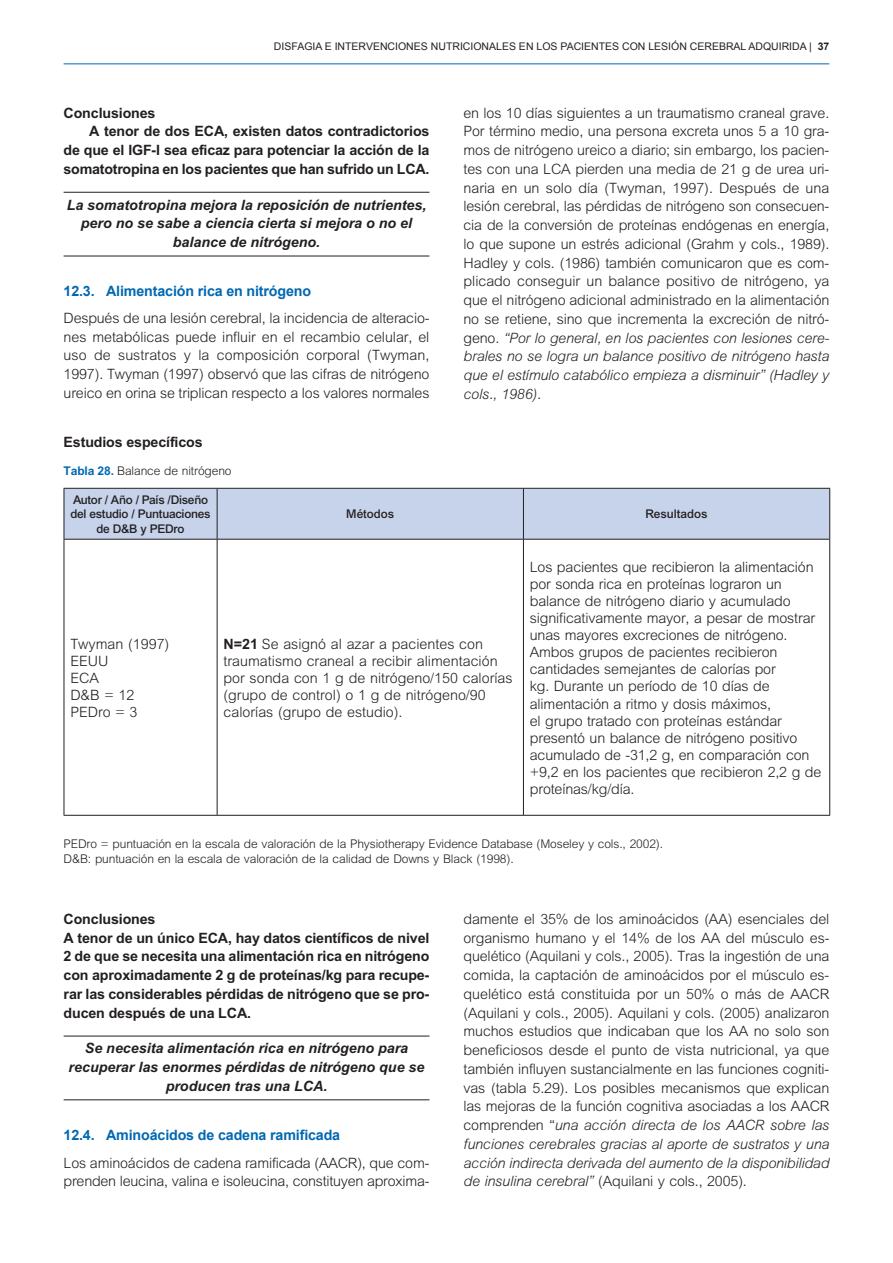
<style>
.page{position:relative;width:893px;height:1263px;background:#fff}
.page>*{position:absolute;margin:0;border:0;box-sizing:border-box;transform-origin:0 0}
.t1{font:300 14.25px/18.8px "M Arial";letter-spacing:-.01em;color:#231f20}
.t2{font:700 14.25px/18.8px "M Arial";letter-spacing:-.01em;color:#231f20}
.t3{font:italic 700 14.25px/18.8px "M Arial";color:#231f20;text-align:center}
.t4{font:700 14.25px "Arial";letter-spacing:-.01em;color:#0168b3}
.t5{font:300 12px/15px "M Arial";letter-spacing:-.01em;color:#231f20}
.t6{font:500 12px/14.4px "Arial";letter-spacing:-.02em;color:#231f20;text-align:center}
.t7{font:500 12px "Arial";color:#231f20}
.t8{font:10.5px "Arial";color:#231f20}
.s1{font-weight:700}
.s2{font-style:italic}
.s3{font-weight:700;color:#0168b3}
</style>
<div class="page">
<hr style="left:64px;top:63px;width:765px;height:1px;background:#0168b3">
<hr style="left:64px;top:192px;width:365px;height:1px;background:#231f20">
<hr style="left:64px;top:256px;width:365px;height:1px;background:#231f20">
<div style="left:65px;top:489px;width:764px;height:50px;background:#c6d3eb"></div>
<hr style="left:217px;top:489px;width:1px;height:50px;background:#231f20">
<hr style="left:523px;top:489px;width:1px;height:50px;background:#231f20">
<hr style="left:217px;top:540px;width:1px;height:275px;background:#231f20">
<hr style="left:523px;top:540px;width:1px;height:275px;background:#231f20">
<hr style="left:64px;top:540px;width:1px;height:275px;background:#231f20">
<hr style="left:829px;top:540px;width:1px;height:275px;background:#231f20">
<hr style="left:64px;top:815px;width:766px;height:1px;background:#231f20">
<hr style="left:64px;top:488px;width:153px;height:1px;background:#231f20">
<hr style="left:64px;top:489px;width:1px;height:50px;background:#231f20">
<hr style="left:217px;top:488px;width:613px;height:1px;background:#231f20">
<hr style="left:829px;top:489px;width:1px;height:50px;background:#231f20">
<hr style="left:64px;top:539px;width:766px;height:1px;background:#231f20">
<hr style="left:64px;top:1036px;width:365px;height:1px;background:#231f20">
<hr style="left:64px;top:1099px;width:365px;height:1px;background:#231f20">
<p class="t8" style="left:274px;top:41px;width:557px">DISFAGIA E INTERVENCIONES NUTRICIONALES EN LOS PACIENTES CON LESIÓN CEREBRAL ADQUIRIDA | <span class="s1">37</span></p>
<p class="t2" style="left:64px;top:104px;width:93px">Conclusiones</p>
<p class="t2" style="left:89px;top:123px;width:342px">A tenor de dos ECA, existen datos contradictorios</p>
<p class="t2" style="left:64px;top:142px;width:367px">de que el IGF-I sea eficaz para potenciar la acción de la</p>
<p class="t2" style="left:64px;top:161px;width:367px">somatotropina en los pacientes que han sufrido un LCA.</p>
<p class="t3" style="left:67px;top:196px;width:361px">La somatotropina mejora la reposición de nutrientes, pero no se sabe a ciencia cierta si mejora o no el balance de nitrógeno.</p>
<p class="t4" style="left:64px;top:283px;width:249px">12.3. Alimentación rica en nitrógeno</p>
<p class="t1" style="left:64px;top:310px;width:367px;text-align:justify">Después de una lesión cerebral, la incidencia de alteracio&shy;nes metabólicas puede influir en el recambio celular, el uso de sustratos y la composición corporal (Twyman, 1997). Twyman (1997) observó que las cifras de nitrógeno ureico en orina se triplican respecto a los valores normales</p>
<p class="t1" style="left:463px;top:104px;width:367px;text-align:justify">en los 10 días siguientes a un traumatismo craneal grave.<br>Por término medio, una persona excreta unos 5 a 10 gra&shy;mos de nitrógeno ureico a diario; sin embargo, los pacien&shy;tes con una LCA pierden una media de 21 g de urea uri&shy;naria en un solo día (Twyman, 1997). Después de una lesión cerebral, las pérdidas de nitrógeno son consecuen&shy;cia de la conversión de proteínas endógenas en energía, lo que supone un estrés adicional (Grahm y cols., 1989).<br>Hadley y cols. (1986) también comunicaron que es com&shy;plicado conseguir un balance positivo de nitrógeno, ya que el nitrógeno adicional administrado en la alimentación no se retiene, sino que incrementa la excreción de nitró&shy;geno. <span class="s2">“Por lo general, en los pacientes con lesiones cere&shy;brales no se logra un balance positivo de nitrógeno hasta que el estímulo catabólico empieza a disminuir” (Hadley y cols., 1986).</span></p>
<p class="t2" style="left:64px;top:434px;width:141px">Estudios específicos</p>
<p class="t5" style="left:64px;top:464px;width:169px"><span class="s3">Tabla 28.</span> Balance de nitrógeno</p>
<p class="t6" style="left:70px;top:494px;width:142px">Autor / Año / País /Diseño del estudio / Puntuaciones de D&amp;B y PEDro</p>
<p class="t7" style="left:346px;top:510px;width:49px">Métodos</p>
<p class="t7" style="left:645px;top:510px;width:63px">Resultados</p>
<p class="t1" style="left:70px;top:636px;width:100px;line-height:17.1px">Twyman (1997)<br>EEUU<br>ECA<br>D&amp;B = 12<br>PEDro = 3</p>
<p class="t1" style="left:223px;top:636px;width:291px;line-height:17.1px"><span class="s1">N=21</span> Se asignó al azar a pacientes con traumatismo craneal a recibir alimentación por sonda con 1 g de nitrógeno/150 calorías (grupo de control) o 1 g de nitrógeno/90 calorías (grupo de estudio).</p>
<p class="t1" style="left:530px;top:559px;width:293px;line-height:17.1px">Los pacientes que recibieron la alimentación por sonda rica en proteínas lograron un balance de nitrógeno diario y acumulado significativamente mayor, a pesar de mostrar unas mayores excreciones de nitrógeno.<br>Ambos grupos de pacientes recibieron cantidades semejantes de calorías por<br>kg. Durante un período de 10 días de alimentación a ritmo y dosis máximos,<br>el grupo tratado con proteínas estándar presentó un balance de nitrógeno positivo acumulado de -31,2 g, en comparación con +9,2 en los pacientes que recibieron 2,2 g de proteínas/kg/día.</p>
<p class="t5" style="left:64px;top:837px;width:601px">PEDro = puntuación en la escala de valoración de la Physiotherapy Evidence Database (Moseley y cols., 2002).<br>D&amp;B: puntuación en la escala de valoración de la calidad de Downs y Black (1998).</p>
<p class="t2" style="left:64px;top:911px;width:367px">Conclusiones<br>A tenor de un único ECA, hay datos científicos de nivel 2 de que se necesita una alimentación rica en nitrógeno con aproximadamente 2 g de proteínas/kg para recupe&shy;rar las considerables pérdidas de nitrógeno que se pro&shy;ducen después de una LCA.</p>
<p class="t3" style="left:69px;top:1040px;width:357px">Se necesita alimentación rica en nitrógeno para recuperar las enormes pérdidas de nitrógeno que se producen tras una LCA.</p>
<p class="t4" style="left:64px;top:1127px;width:278px">12.4. Aminoácidos de cadena ramificada</p>
<p class="t1" style="left:64px;top:1154px;width:367px">Los aminoácidos de cadena ramificada (AACR), que com&shy;prenden leucina, valina e isoleucina, constituyen aproxima-</p>
<p class="t1" style="left:463px;top:911px;width:367px;text-align:justify">damente el 35% de los aminoácidos (AA) esenciales del organismo humano y el 14% de los AA del músculo es&shy;quelético (Aquilani y cols., 2005). Tras la ingestión de una comida, la captación de aminoácidos por el músculo es&shy;quelético está constituida por un 50% o más de AACR (Aquilani y cols., 2005). Aquilani y cols. (2005) analizaron muchos estudios que indicaban que los AA no solo son beneficiosos desde el punto de vista nutricional, ya que también influyen sustancialmente en las funciones cogniti&shy;vas (tabla 5.29). Los posibles mecanismos que explican las mejoras de la función cognitiva asociadas a los AACR comprenden “<span class="s2">una acción directa de los AACR sobre las funciones cerebrales gracias al aporte de sustratos y una acción indirecta derivada del aumento de la disponibilidad de insulina cerebral”</span> (Aquilani y cols., 2005).</p>
</div>
